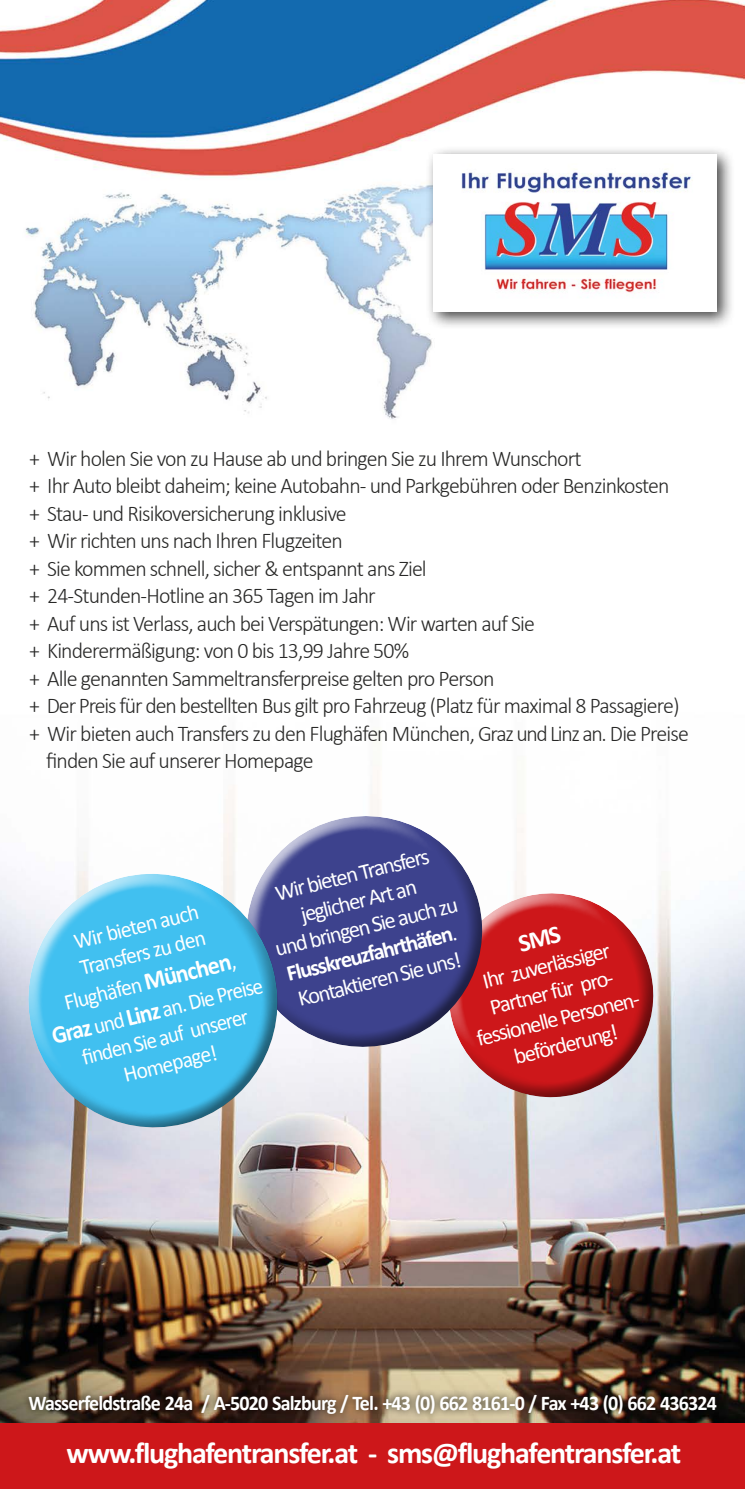
<style>
.page{position:relative;width:745px;height:1489px;background:#fff}
.page>*{position:absolute;margin:0;border:0;box-sizing:border-box;transform-origin:0 0}
.t1{font:700 30px "Calibri";letter-spacing:-.04em;color:#fff}
.t2{font:300 22.5px "Calibri";letter-spacing:-.04em;color:#282827}
.t3{font:22.5px/27px "Calibri";color:#fff;text-align:center}
.t4{font:22.5px/27px "Calibri";color:#fff;scale:.96 1}
.t5{font:22.5px/27px "Calibri";color:#fff;text-align:center;scale:.94 1}
.t6{font:700 21px "Calibri";letter-spacing:-.04em;color:#fff;scale:.95 1}
.s1{font-weight:700;font-size:25px}
.s2{font-weight:700}
</style>
<div class="page">
<img style="left:0;top:0;width:744px;height:1423px">
<div style="left:424px;top:146px;width:311px;height:184px;background:#000;opacity:.75"></div>
<img style="left:433px;top:154px;width:283px;height:158px">
<div style="left:0;top:1423px;width:744px;height:65px;background:#cd171a"></div>
<div style="left:36px;top:455px;width:681px;height:347px;background:#fff"></div>
<svg style="left:409px;top:858px;width:250px;height:220px"></svg>
<svg style="left:431px;top:891px;width:258px;height:231px;background:#d0787b"></svg>
<svg style="left:204px;top:778px;width:283px;height:57px"></svg>
<svg style="left:228px;top:814px;width:293px;height:262px;fill:#3d428d"></svg>
<div style="left:21px;top:1386px;width:701px;height:34px;background:#000;opacity:.75"></div>
<svg style="left:0;top:835px;width:282px;height:265px"></svg>
<svg style="left:9px;top:872px;width:311px;height:285px;background:#75b9dc"></svg>
<svg style="left:517px;top:925px;width:44px;height:26px"></svg>
<p class="t2" style="left:29px;top:444px;width:553px">+ Wir holen Sie von zu Hause ab und bringen Sie zu Ihrem Wunschort</p>
<p class="t2" style="left:29px;top:472px;width:641px">+ Ihr Auto bleibt daheim; keine Autobahn- und Parkgebühren oder Benzinkosten</p>
<p class="t2" style="left:29px;top:499px;width:319px">+ Stau- und Risikoversicherung inklusive</p>
<p class="t2" style="left:29px;top:527px;width:315px">+ Wir richten uns nach Ihren Flugzeiten</p>
<p class="t2" style="left:29px;top:554px;width:399px">+ Sie kommen schnell, sicher &amp; entspannt ans Ziel</p>
<p class="t2" style="left:29px;top:582px;width:348px">+ 24-Stunden-Hotline an 365 Tagen im Jahr</p>
<p class="t2" style="left:29px;top:609px;width:507px">+ Auf uns ist Verlass, auch bei Verspätungen: Wir warten auf Sie</p>
<p class="t2" style="left:29px;top:637px;width:381px">+ Kinderermäßigung: von 0 bis 13,99 Jahre 50%</p>
<p class="t2" style="left:29px;top:664px;width:466px">+ Alle genannten Sammeltransferpreise gelten pro Person</p>
<p class="t2" style="left:29px;top:692px;width:651px">+ Der Preis für den bestellten Bus gilt pro Fahrzeug (Platz für maximal 8 Passagiere)</p>
<p class="t2" style="left:29px;top:719px;width:660px">+ Wir bieten auch Transfers zu den Flughäfen München, Graz und Linz an. Die Preise</p>
<p class="t2" style="left:46px;top:747px;width:268px">finden Sie auf unserer Homepage</p>
<p class="t4" style="left:70px;top:928px;width:135px;rotate:-14deg">Wir bieten auch<br>Transfers zu den</p>
<p class="t4" style="left:41px;top:992px;width:227px;line-height:30px;text-align:center;rotate:-14deg">Flughäfen <span class="s1">München</span>,<br><span class="s1">Graz</span> und <span class="s1">Linz</span> an. Die Preise</p>
<p class="t5" style="left:79px;top:1043px;width:183px;rotate:-14deg">fi nden Sie auf unserer<br>Homepage!</p>
<p class="t3" style="left:259px;top:883px;width:189px;rotate:-14deg">Wir bieten Transfers jeglicher Art an<br>und bringen Sie auch zu<br><span class="s2">Flusskreuzfahrthäfen</span>.<br>Kontaktieren Sie uns!</p>
<p class="t3" style="left:460px;top:972px;width:173px;rotate:-14deg">Ihr zuverlässiger<br>Partner für pro&shy;fessionelle Personen&shy;beförderung!</p>
<p class="t6" style="left:28px;top:1387px;width:725px">Wasserfeldstraße 24a / A-5020 Salzburg / Tel. +43 (0) 662 8161-0 / Fax +43 (0) 662 436324</p>
<h1 class="t1" style="left:66px;top:1431px;width:616px">www.flughafentransfer.at - sms@flughafentransfer.at</h1>
</div>
